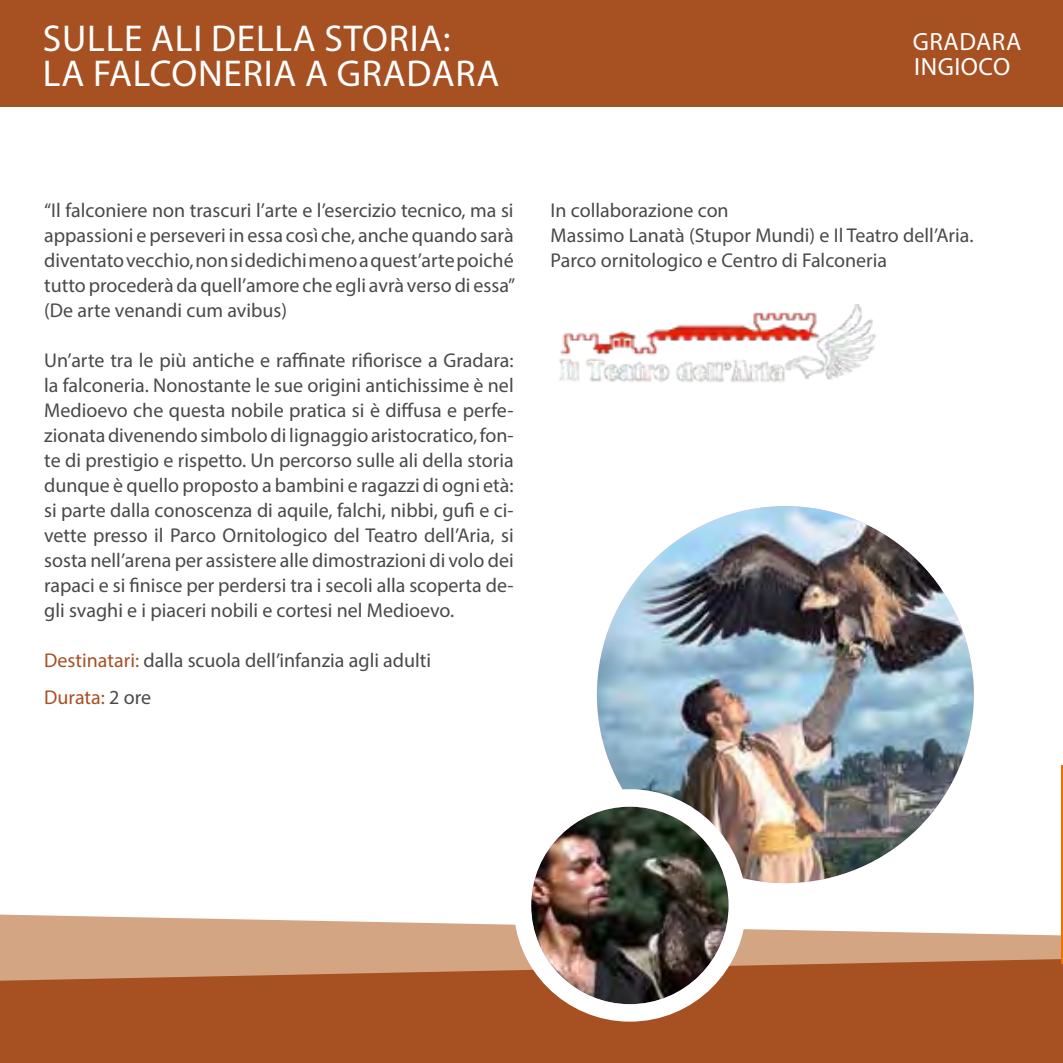
<style>
.page{position:relative;width:1063px;height:1063px;background:#fff}
.page>*{position:absolute;margin:0;border:0;box-sizing:border-box;transform-origin:0 0}
.t1{font:37.5px/35px "Myriad Pro";letter-spacing:.02em;color:#fff}
.t2{font:25px/25px "Myriad Pro";letter-spacing:.02em;color:#fff}
.t3{font:20px/25px "Myriad Pro";color:#494948;text-align:justify}
.s1{color:#a75022}
</style>
<div class="page">
<svg style="left:0;top:915px;width:1061px;height:44px;fill:#d3a583"></svg>
<svg style="left:0;top:959px;width:1063px;height:104px;background:#ac592d"></svg>
<hr style="left:1061px;top:765px;width:2px;height:198px;background:#ee7100">
<div style="left:0;top:0;width:1063px;height:106px;background:#a75022"></div>
<img style="left:597px;top:506px;width:377px;height:377px;border-radius:188px">
<div style="left:575px;top:484px;width:421px;height:421px;border:22px solid #fff;border-radius:50%"></div>
<div style="left:522px;top:798px;width:215px;height:215px;background:#fff;border-radius:50%"></div>
<img style="left:531px;top:807px;width:198px;height:197px;border-radius:99px">
<div style="left:514px;top:789px;width:232px;height:233px;border:17px solid #fff;border-radius:50%"></div>
<img style="left:559px;top:305px;width:317px;height:77px">
<h1 class="t1" style="left:43px;top:20px;width:458px">SULLE ALI DELLA STORIA:<br>LA FALCONERIA A GRADARA</h1>
<p class="t2" style="left:913px;top:29px;width:110px">GRADARA<br>INGIOCO</p>
<h1 class="t1" style="left:43px;top:44px;width:576px">GRADARA, TUTTA UN’ALTRA STORIA</h1>
<p class="t3" style="left:44px;top:197px;width:473px">“Il falconiere non trascuri l’arte e l’esercizio tecnico, ma si appassioni e perseveri in essa così che, anche quando sarà diventato vecchio, non si dedichi meno a quest’arte poiché tutto procederà da quell’amore che egli avrà verso di essa” (De arte venandi cum avibus)</p>
<p class="t3" style="left:44px;top:347px;width:471px">Un’arte tra le più antiche e raffinate rifiorisce a Gradara: la falconeria. Nonostante le sue origini antichissime è nel Medioevo che questa nobile pratica si è diffusa e perfe&shy;zionata divenendo simbolo di lignaggio aristocratico, fon&shy;te di prestigio e rispetto. Un percorso sulle ali della storia dunque è quello proposto a bambini e ragazzi di ogni età: si parte dalla conoscenza di aquile, falchi, nibbi, gufi e ci&shy;vette presso il Parco Ornitologico del Teatro dell’Aria, si sosta nell’arena per assistere alle dimostrazioni di volo dei rapaci e si finisce per perdersi tra i secoli alla scoperta de&shy;gli svaghi e i piaceri nobili e cortesi nel Medioevo.</p>
<p class="t3" style="left:44px;top:641px;width:389px;line-height:37.5px"><span class="s1">Destinatari:</span> dalla scuola dell’infanzia agli adulti<br><span class="s1">Durata:</span> 2 ore</p>
<p class="t3" style="left:551px;top:197px;width:425px;text-align:left">In collaborazione con<br>Massimo Lanatà (Stupor Mundi) e Il Teatro dell’Aria.<br>Parco ornitologico e Centro di Falconeria</p>
</div>
